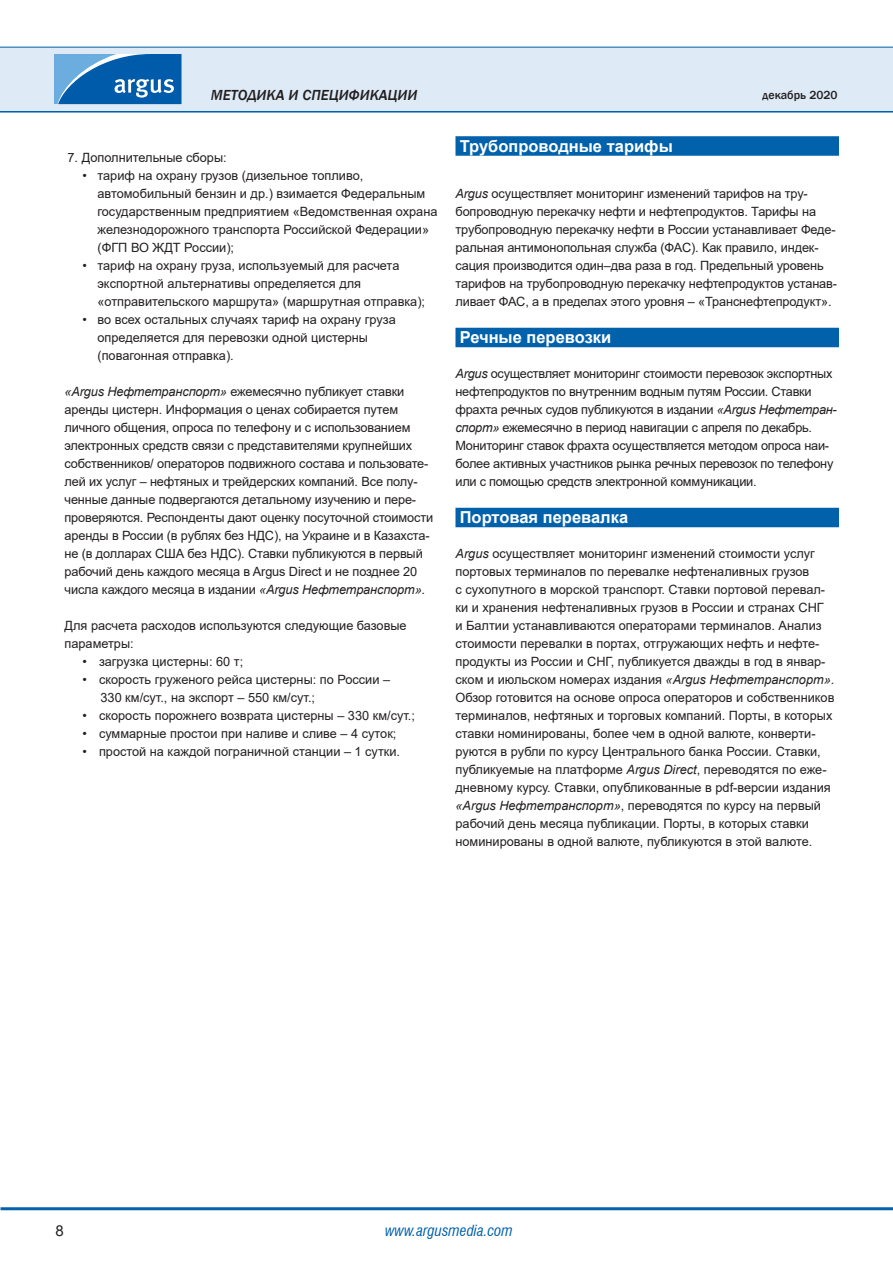
<style>
.page{position:relative;width:893px;height:1263px;background:#fff}
.page>*{position:absolute;margin:0;border:0;box-sizing:border-box;transform-origin:0 0}
.t1{font:700 16.5px "Arial";color:#fff}
.t2{font:italic 500 15px "Franklin Gothic";color:#231f20}
.t3{font:italic condensed 15px "Swiss 721 BT";color:#0161aa}
.t4{font:15px "Arial";color:#231f20}
.t5{font:12.75px/18px "Arial";letter-spacing:-.01em;color:#231f20}
.t6{font:500 12px "Franklin Gothic";color:#231f20}
.s1{font-style:italic}
</style>
<div class="page">
<hr style="left:0;top:110px;width:893px;height:3px;background:#0161aa">
<div style="left:0;top:47px;width:893px;height:64px;background:#deebf7"></div>
<hr style="left:0;top:47px;width:893px;height:1px;background:#0161aa">
<hr style="left:1px;top:1207px;width:892px;height:3px;background:#0161aa">
<svg style="left:54px;top:54px;width:128px;height:50px"></svg>
<div style="left:455px;top:136px;width:384px;height:20px;background:#0161aa"></div>
<div style="left:455px;top:328px;width:384px;height:19px;background:#0161aa"></div>
<div style="left:455px;top:508px;width:384px;height:19px;background:#0161aa"></div>
<p class="t2" style="left:211px;top:86px;width:208px">Методика и специфика ции</p>
<p class="t5" style="left:68px;top:148px;width:161px">7. Дополнительные сборы:</p>
<p class="t5" style="left:97px;top:166px;width:341px;text-indent:-15px">• тариф на охрану грузов (дизельное топливо, автомобильный бензин и др.) взимается Федеральным государственным предприятием «Ведомственная охрана железнодорожного транспорта Российской Федерации» (ФГП ВО ЖДТ России);</p>
<p class="t5" style="left:97px;top:256px;width:329px;text-indent:-15px">• тариф на охрану груза, используемый для расчета экспортной альтернативы определяется для «отправительского маршрута» (маршрутная отправка);</p>
<p class="t5" style="left:97px;top:310px;width:300px;text-indent:-15px">• во всех остальных случаях тариф на охрану груза определяется для перевозки одной цистерны (повагонная отправка).</p>
<p class="t5" style="left:64px;top:382px;width:370px"><span class="s1">«Argus Нефтетранспорт»</span> ежемесячно публикует ставки аренды цистерн. Информация о ценах собирается путем личного общения, опроса по телефону и с использованием электронных средств связи с представителями крупнейших собственников/ операторов подвижного состава и пользовате&shy;лей их услуг – нефтяных и трейдерских компаний. Все полу&shy;ченные данные подвергаются детальному изучению и пере&shy;проверяются. Респонденты дают оценку посуточной стоимости аренды в России (в рублях без НДС), на Украине и в Казахста&shy;не (в долларах США без НДС). Cтавки публикуются в первый рабочий день каждого месяца в Argus Direct и не позднее 20 числа каждого месяца в издании <span class="s1">«Argus Нефтетранспорт»</span>.</p>
<p class="t5" style="left:64px;top:617px;width:344px">Для расчета расходов используются следующие базовые параметры:</p>
<p class="t5" style="left:82px;top:653px;width:162px">• загрузка цистерны: 60 т;</p>
<p class="t5" style="left:100px;top:671px;width:291px;text-indent:-18px">• скорость груженого рейса цистерны: по России –<br>330 км/сут., на экспорт – 550 км/сут.;</p>
<p class="t5" style="left:82px;top:707px;width:334px">• скорость порожнего возврата цистерны – 330 км/сут.;</p>
<p class="t5" style="left:82px;top:725px;width:315px">• суммарные простои при наливе и сливе – 4 суток;</p>
<p class="t5" style="left:82px;top:743px;width:319px">• простой на каждой пограничной станции – 1 сутки.</p>
<p class="t6" style="left:763px;top:88px;width:76px">декабрь 2020</p>
<p class="t1" style="left:460px;top:134px;width:214px">Трубопроводные тарифы</p>
<p class="t5" style="left:455px;top:184px;width:383px"><span class="s1">Argus</span> осуществляет мониторинг изменений тарифов на тру&shy;бопроводную перекачку нефти и нефтепродуктов. Тарифы на трубопроводную перекачку нефти в России устанавливает Феде&shy;ральная антимонопольная служба (ФАС). Как правило, индек&shy;сация производится один–два раза в год. Предельный уровень тарифов на трубопроводную перекачку нефтепродуктов устанав&shy;ливает ФАС, а в пределах этого уровня – «Транснефтепродукт».</p>
<p class="t1" style="left:460px;top:326px;width:153px">Речные перевозки</p>
<p class="t5" style="left:455px;top:364px;width:383px"><span class="s1">Argus</span> осуществляет мониторинг стоимости перевозок экспортных нефтепродуктов по внутренним водным путям России. Ставки фрахта речных судов публикуются в издании <span class="s1">«Argus Нефтетран&shy;спорт»</span> ежемесячно в период навигации с апреля по декабрь.<br>Мониторинг ставок фрахта осуществляется методом опроса наи&shy;более активных участников рынка речных перевозок по телефону или с помощью средств электронной коммуникации.</p>
<p class="t1" style="left:460px;top:506px;width:170px">Портовая перевалка</p>
<p class="t5" style="left:455px;top:544px;width:380px"><span class="s1">Argus</span> осуществляет мониторинг изменений стоимости услуг портовых терминалов по перевалке нефтеналивных грузов<br>с сухопутного в морской транспорт. Ставки портовой перевал&shy;ки и хранения нефтеналивных грузов в России и странах СНГ<br>и Балтии устанавливаются операторами терминалов. Анализ стоимости перевалки в портах, отгружающих нефть и нефте&shy;продукты из России и СНГ, публикуется дважды в год в январ&shy;ском и июльском номерах издания <span class="s1">«Argus Нефтетранспорт»</span>.<br>Обзор готовится на основе опроса операторов и собственников терминалов, нефтяных и торговых компаний. Порты, в которых ставки номинированы, более чем в одной валюте, конверти&shy;руются в рубли по курсу Центрального банка России. Ставки, публикуемые на платформе <span class="s1">Argus Direct</span>, переводятся по еже&shy;дневному курсу. Ставки, опубликованные в pdf-версии издания <span class="s1">«Argus Нефтетранспорт»</span>, переводятся по курсу на первый рабочий день месяца публикации. Порты, в которых ставки номинированы в одной валюте, публикуются в этой валюте.</p>
<p class="t4" style="left:55px;top:1220px;width:10px">8</p>
<p class="t3" style="left:385px;top:1221px;width:129px">www.argusmedia.com</p>
</div>
